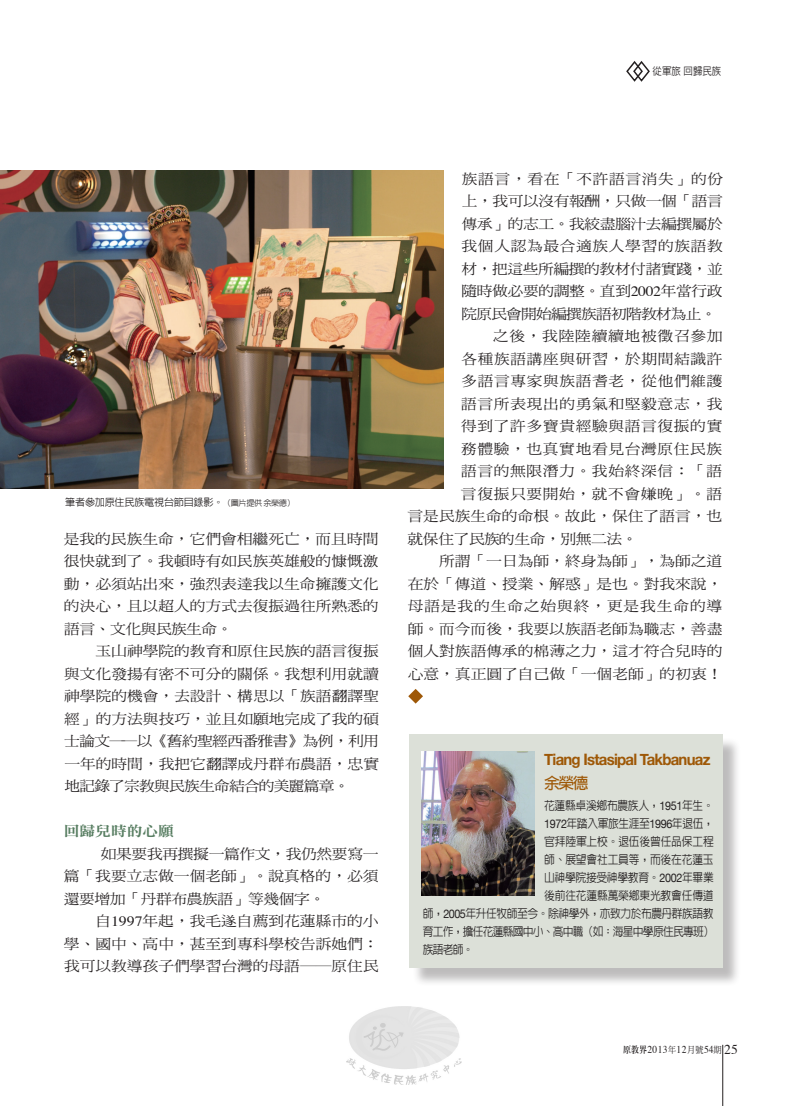
<style>
.page{position:relative;width:808px;height:1106px;background:#fff}
.page>*{position:absolute;margin:0;border:0;box-sizing:border-box;transform-origin:0 0}
.t1{font:700 15.75px "Helvetica Neue";letter-spacing:-.05em;color:#9e5807;scale:.95 1}
.t2{font:700 15.75px "AR Hei B5";color:#9e5807}
.t3{font:14.1px/22.5px "DF Ming Std W5";color:#231f20;text-align:justify;scale:1.11 1}
.t4{font:14.1px "DF Ming Std W5";letter-spacing:.04em;color:#231f20;scale:1.11 1}
.t5{font:14.1px "DF Ming Std W5";letter-spacing:-.025em;color:#231f20;scale:1.11 1}
.t6{font:14.1px "DF Ming Std W5";letter-spacing:.055em;color:#231f20;scale:1.11 1}
.t7{font:14.1px "DF Ming Std W5";letter-spacing:-.05em;color:#231f20;scale:1.11 1}
.t8{font:14.1px "DF Ming Std W5";letter-spacing:.045em;color:#231f20;scale:1.11 1}
.t9{font:14.1px "DF Ming Std W9";color:#577d61;scale:1.11 1}
.t10{font:500 12px "AR Hei B5";letter-spacing:-.03em;color:#231f20;scale:.9 1}
.t11{font:500 12px "AR Hei B5";letter-spacing:-.075em;color:#231f20;scale:.9 1}
.t12{font:10.5px "Times";letter-spacing:.05em;color:#231f20;scale:.9 1}
.t13{font:500 10.5px "AR Hei B5";color:#231f20;scale:.9 1}
.t14{font:500 10.2px "AR Hei B5";letter-spacing:-.025em;color:#231f20}
.s1{font-size:8.1px}
.s2{font-family:"Times"}
.s3{font-family:"Helvetica Neue";font-weight:400}
.s4{font-family:"AR Ming B5";font-weight:800;font-size:9px}
.s5{font-family:"DF Ming Std W5";font-size:9px}
.s6{font-size:13.5px}
</style>
<div class="page">
<hr style="left:722px;top:1044px;width:1px;height:62px;background:#231f20">
<svg style="left:408px;top:689px;width:15px;height:14px"></svg>
<svg style="left:626px;top:61px;width:24px;height:21px"></svg>
<img style="left:0;top:170px;width:444px;height:318px">
<div style="left:412px;top:737px;width:330px;height:249px;background:#231f20;opacity:.3"></div>
<div style="left:409px;top:734px;width:314px;height:234px;background:#dce0d8"></div>
<img style="left:422px;top:751px;width:112px;height:144px">
<img style="left:347px;top:1006px;width:114px;height:78px">
<p class="t13" style="left:653px;top:66px;width:78px">從軍旅回歸民族</p>
<p class="t14" style="left:65px;top:497px;width:231px">筆者參加原住民族電視台節目錄影。<span class="s1">（圖片提供余榮德）</span></p>
<p class="t3" style="left:64px;top:527px;width:285px">是我的民族生命，它們會相繼死亡，而且時間很快就到了。我頓時有如民族英雄般的慷慨激動，必須站出來，強烈表達我以生命擁護文化的決心，且以超人的方式去復振過往所熟悉的語言、文化與民族生命。</p>
<p class="t3" style="left:64px;top:639px;width:285px;text-indent:31px">玉山神學院的教育和原住民族的語言復振與文化發揚有密不可分的關係。我想利用就讀神學院的機會，去設計、構思以「族語翻譯聖經」的方法與技巧，並且如願地完成了我的碩士論文──以《舊約聖經西番雅書》為例，利用一年的時間，我把它翻譯成丹群布農語，忠實地記錄了宗教與民族生命結合的美麗篇章。</p>
<p class="t9" style="left:64px;top:823px;width:101px">回歸兒時的心願</p>
<p class="t3" style="left:64px;top:842px;width:285px;text-indent:37px">如果要我再撰擬一篇作文，我仍然要寫一篇「我要立志做一個老師」。說真格的，必須還要增加「丹群布農族語」等幾個字。</p>
<p class="t3" style="left:64px;top:909px;width:285px;text-indent:31px">自<span class="s2">1997</span>年起，我毛遂自薦到花蓮縣市的小學、國中、高中，甚至到專科學校告訴她們：我可以教導孩子們學習台灣的母語──原住民</p>
<p class="t4" style="left:462px;top:171px;width:237px">族語言，看在「不許語言消失」的份</p>
<p class="t5" style="left:462px;top:193px;width:237px">上，我可以沒有報酬，只做一個「語言</p>
<p class="t5" style="left:462px;top:216px;width:237px">傳承」的志工。我絞盡腦汁去編撰屬於</p>
<p class="t4" style="left:462px;top:238px;width:237px">我個人認為最合適族人學習的族語教</p>
<p class="t5" style="left:461px;top:261px;width:237px">材，把這些所編撰的教材付諸實踐，並</p>
<p class="t5" style="left:461px;top:283px;width:237px">隨時做必要的調整。直到<span class="s2">2002</span>年當行政</p>
<p class="t7" style="left:461px;top:306px;width:231px">院原民會開始編撰族語初階教材為止。</p>
<p class="t8" style="left:493px;top:328px;width:208px">之後，我陸陸續續地被徵召參加</p>
<p class="t4" style="left:461px;top:351px;width:237px">各種族語講座與研習，於期間結識許</p>
<p class="t4" style="left:461px;top:373px;width:237px">多語言專家與族語耆老，從他們維護</p>
<p class="t4" style="left:461px;top:396px;width:237px">語言所表現出的勇氣和堅毅意志，我</p>
<p class="t4" style="left:461px;top:418px;width:237px">得到了許多寶貴經驗與語言復振的實</p>
<p class="t4" style="left:461px;top:441px;width:237px">務體驗，也真實地看見台灣原住民族</p>
<p class="t4" style="left:461px;top:463px;width:237px">語言的無限潛力。我始終深信：「語</p>
<p class="t4" style="left:461px;top:486px;width:237px">言復振只要開始，就不會嫌晚」。語</p>
<p class="t3" style="left:407px;top:505px;width:285px">言是民族生命的命根。故此，保住了語言，也</p>
<p class="t5" style="left:408px;top:531px;width:209px">就保住了民族的生命，別無二法。</p>
<p class="t3" style="left:439px;top:550px;width:257px">所謂「一日為師，終身為師」，為師之道</p>
<p class="t3" style="left:408px;top:572px;width:285px">在於「傳道、授業、解惑」是也。對我來說，</p>
<p class="t6" style="left:408px;top:598px;width:285px">母語是我的生命之始與終，更是我生命的導</p>
<p class="t3" style="left:408px;top:617px;width:285px">師。而今而後，我要以族語老師為職志，善盡</p>
<p class="t3" style="left:408px;top:639px;width:285px">個人對族語傳承的棉薄之力，這才符合兒時的</p>
<p class="t3" style="left:408px;top:662px;width:285px">心意，真正圓了自己做「一個老師」的初衷！</p>
<p class="t1" style="left:544px;top:749px;width:176px">Tiang Istasipal Takbanuaz</p>
<p class="t2" style="left:544px;top:775px;width:46px">余榮德</p>
<p class="t10" style="left:544px;top:799px;width:190px">花蓮縣卓溪鄉布農族人，<span class="s3">1951</span>年生。</p>
<p class="t10" style="left:544px;top:817px;width:190px"><span class="s3">1972</span>年踏入軍旅生涯至<span class="s3">1996</span>年退伍，</p>
<p class="t10" style="left:544px;top:835px;width:190px">官拜陸軍上校。退伍後曾任品保工程</p>
<p class="t10" style="left:544px;top:853px;width:190px">師、展望會社工員等，而後在花蓮玉</p>
<p class="t10" style="left:544px;top:871px;width:190px">山神學院接受神學教育。<span class="s3">2002</span>年畢業</p>
<p class="t10" style="left:544px;top:889px;width:190px">後前往花蓮縣萬榮鄉東光教會任傳道</p>
<p class="t10" style="left:423px;top:907px;width:325px">師，<span class="s3">2005</span>年升任牧師至今。除神學外，亦致力於布農丹群族語教</p>
<p class="t11" style="left:423px;top:925px;width:325px">育工作，擔任花蓮縣國中小、高中職（如：海星中學原住民專班）</p>
<p class="t10" style="left:423px;top:943px;width:58px">族語老師。</p>
<p class="t12" style="left:623px;top:1042px;width:129px"><span class="s4">原教界</span>2013<span class="s5">年</span>12<span class="s5">月號</span>54<span class="s5">期</span> <span class="s6">25</span></p>
</div>
